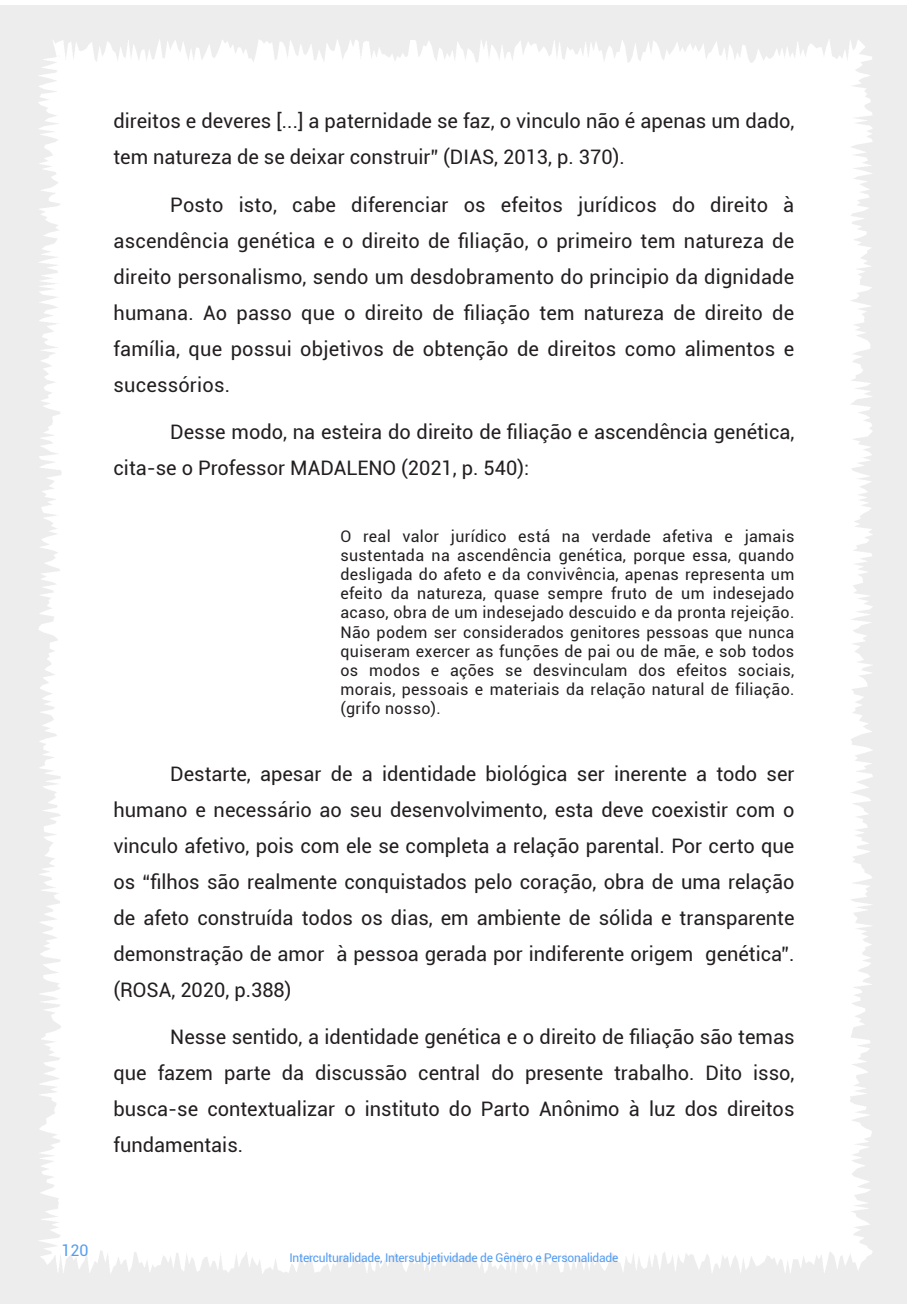
<style>
.page{position:relative;width:908px;height:1304px;background:#fff}
.page>*{position:absolute;margin:0;border:0;box-sizing:border-box;transform-origin:0 0}
.texto{font:20px/36px "Roboto";color:#231f20;text-align:justify}
.citação{font:16px/19.2px "Roboto";letter-spacing:.02em;color:#231f20;text-align:justify}
.t1{font:16px "Roboto";color:#559df2}
.t2{font:12px "Roboto";letter-spacing:-.02em;color:#559df2}
</style>
<div class="page">
<p class="texto" style="left:113px;top:103px;width:682px">direitos e deveres [...] a paternidade se faz, o vinculo não é apenas um dado, tem natureza de se deixar construir” (DIAS, 2013, p. 370).</p>
<p class="texto" style="left:113px;top:186px;width:682px;text-indent:57px">Posto isto, cabe diferenciar os efeitos jurídicos do direito à ascendência genética e o direito de filiação, o primeiro tem natureza de direito personalismo, sendo um desdobramento do principio da dignidade humana. Ao passo que o direito de filiação tem natureza de direito de família, que possui objetivos de obtenção de direitos como alimentos e sucessórios.</p>
<p class="texto" style="left:113px;top:413px;width:682px;text-indent:57px">Desse modo, na esteira do direito de filiação e ascendência genética, cita-se o Professor MADALENO (2021, p. 540):</p>
<p class="citação" style="left:340px;top:526px;width:455px">O real valor jurídico está na verdade afetiva e jamais sustentada na ascendência genética, porque essa, quando desligada do afeto e da convivência, apenas representa um efeito da natureza, quase sempre fruto de um indesejado acaso, obra de um indesejado descuido e da pronta rejeição.<br>Não podem ser considerados genitores pessoas que nunca quiseram exercer as funções de pai ou de mãe, e sob todos os modos e ações se desvinculam dos efeitos sociais, morais, pessoais e materiais da relação natural de filiação. (grifo nosso).</p>
<p class="texto" style="left:113px;top:755px;width:682px;text-indent:57px">Destarte, apesar de a identidade biológica ser inerente a todo ser humano e necessário ao seu desenvolvimento, esta deve coexistir com o vinculo afetivo, pois com ele se completa a relação parental. Por certo que os “filhos são realmente conquistados pelo coração, obra de uma relação de afeto construída todos os dias, em ambiente de sólida e transparente demonstração de amor à pessoa gerada por indiferente origem genética”. (ROSA, 2020, p.388)</p>
<p class="texto" style="left:113px;top:1018px;width:682px;text-indent:57px">Nesse sentido, a identidade genética e o direito de filiação são temas que fazem parte da discussão central do presente trabalho. Dito isso, busca-se contextualizar o instituto do Parto Anônimo à luz dos direitos fundamentais.</p>
<p class="t1" style="left:61px;top:1239px;width:29px">120</p>
<p class="t2" style="left:289px;top:1249px;width:330px">Interculturalidade, Intersubjetividade de Gênero e Personalidade</p>
</div>
